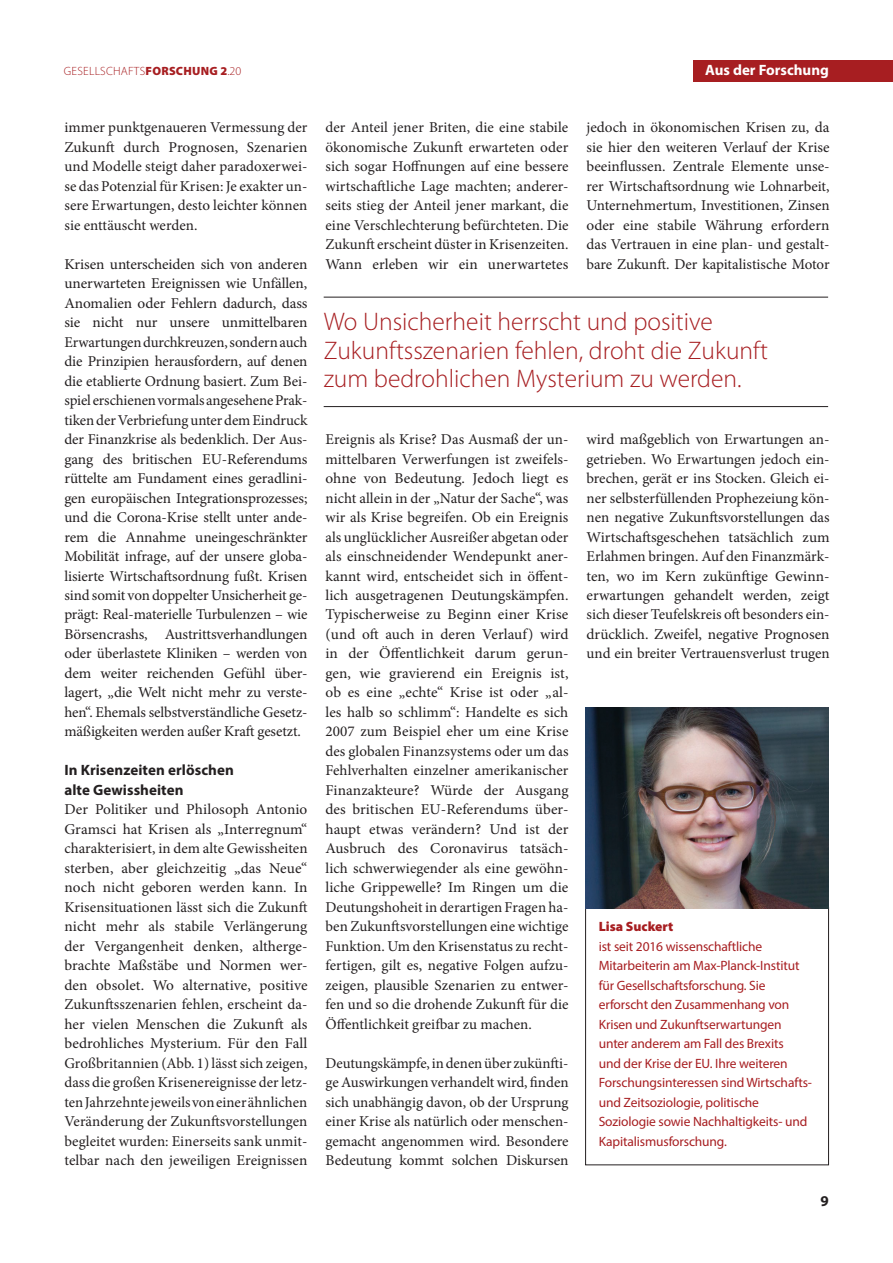
<style>
.page{position:relative;width:893px;height:1263px;background:#fff}
.page>*{position:absolute;margin:0;border:0;box-sizing:border-box;transform-origin:0 0}
.t1{font:300 25.5px/28.5px "Myriad Pro";color:#a71e21}
.t2{font:15px/19.5px "Minion Pro";color:#231f20;text-align:justify}
.t3{font:700 15px/19.5px "Myriad Pro";letter-spacing:.005em;color:#231f20}
.t4{font:700 15px "Myriad Pro";color:#fff}
.t5{font:13.5px/19.5px "Myriad Pro";letter-spacing:-.01em;color:#a71e21}
.t6{font:900 13.5px "Myriad Pro";color:#a71e21}
.t7{font:300 12px "Myriad Pro";letter-spacing:.02em;color:#a71e21}
.s1{font-weight:900}
</style>
<div class="page">
<div style="left:693px;top:61px;width:200px;height:21px;background:#a71e21"></div>
<div style="left:585px;top:907px;width:244px;height:258px;border:1px solid #231f20"></div>
<img style="left:585px;top:708px;width:244px;height:200px">
<hr style="left:324px;top:297px;width:504px;height:1px;background:#231f20">
<hr style="left:324px;top:406px;width:504px;height:1px;background:#231f20">
<p class="t7" style="left:64px;top:67px;width:179px">GESELLSCHAFTS<span class="s1">FORSCHUNG 2</span>.20</p>
<p class="t4" style="left:705px;top:65px;width:125px">Aus der Forschung</p>
<p class="t2" style="left:64px;top:119px;width:245px">immer punktgenaueren Vermessung der Zukunft durch Prognosen, Szenarien und Modelle steigt daher paradoxerwei&shy;se das Potenzial für Krisen: Je exakter un&shy;sere Erwartungen, desto leichter können sie enttäuscht werden.</p>
<p class="t2" style="left:64px;top:255px;width:245px">Krisen unterscheiden sich von ande ren unerwarteten Ereignissen wie Unfällen, Anomalien oder Fehlern dadurch, dass sie nicht nur unsere unmittelbaren Erwartungen durchkreuzen, sondern auch die Prinzipien herausfordern, auf denen die etablierte Ordnung basiert. Zum Bei - spiel erschienen vormals angesehene Prak&shy;tiken der Verbriefung unter dem Eindruck der Finanzkrise als bedenklich. Der Aus&shy;gang des britischen EU-Referendums rüttelte am Fundament eines geradlini&shy;gen europäi schen Integrationsprozesses; und die Corona-Krise stellt unter ande&shy;rem die Annahme uneingeschränkter Mobilität infrage, auf der unsere globa&shy;lisierte Wirtschaftsordnung fußt. Krisen sind somit von doppelter Unsicherheit ge&shy;prägt: Real-materielle Turbulenzen – wie Börsencrashs, Austrittsverhandlungen oder überlastete Kliniken – werden von dem weiter reichenden Gefühl über&shy;lagert, „die Welt nicht mehr zu verste&shy;hen“. Ehemals selbstverständliche Gesetz&shy;mäßigkeiten werden außer Kraft gesetzt.</p>
<p class="t3" style="left:64px;top:762px;width:171px">In Krisenzeiten erlöschen alte Gewissheiten</p>
<p class="t2" style="left:64px;top:801px;width:245px">Der Politiker und Philosoph Antonio Gramsci hat Krisen als „Interregnum“ charakterisiert, in dem alte Gewissheiten sterben, aber gleichzeitig „das Neue“ noch nicht geboren werden kann. In Krisensituationen lässt sich die Zukunft nicht mehr als stabile Verlängerung der Vergangenheit denken, altherge&shy;brachte Maßstäbe und Normen wer&shy;den obsolet. Wo alternative, positive Zukunftsszenarien fehlen, erscheint da&shy;her vielen Menschen die Zukunft als bedrohliches Mysterium. Für den Fall Großbritannien (Abb. 1) lässt sich zeigen, dass die großen Krisenereignisse der letz&shy;ten Jahrzehnte jeweils von einer ähnlichen Veränderung der Zukunftsvorstellungen begleitet wurden: Einerseits sank unmit&shy;telbar nach den jeweiligen Ereignissen</p>
<p class="t2" style="left:325px;top:119px;width:245px">der Anteil jener Briten, die eine stabile ökonomische Zukunft erwarteten oder sich sogar Hoffnungen auf eine bessere wirtschaftliche Lage machten; anderer&shy;seits stieg der Anteil jener markant, die eine Verschlechterung befürchteten. Die Zukunft erscheint düster in Krisenzeiten.<br>Wann erleben wir ein unerwartetes</p>
<p class="t2" style="left:586px;top:119px;width:245px">jedoch in ökonomischen Krisen zu, da sie hier den weiteren Verlauf der Krise beeinflussen. Zentrale Elemente unse&shy;rer Wirtschaftsordnung wie Lohnarbeit, Unternehmertum, Investitionen, Zinsen oder eine stabile Währung erfordern das Vertrauen in eine plan- und gestalt&shy;bare Zukunft. Der kapitalistische Motor</p>
<h1 class="t1" style="left:324px;top:309px;width:446px">Wo Unsicherheit herrscht und positive<br>Zukunftsszenarien fehlen, droht die Zukunft zum bedrohlichen Mysterium zu werden.</h1>
<p class="t2" style="left:325px;top:431px;width:245px">Ereignis als Krise? Das Ausmaß der un&shy;mittelbaren Verwerfungen ist zweifels&shy;ohne von Bedeutung. Jedoch liegt es nicht allein in der „Natur der Sache“, was wir als Krise begreifen. Ob ein Ereignis als unglücklicher Ausreißer abgetan oder als einschneidender Wendepunkt aner&shy;kannt wird, entscheidet sich in öffent&shy;lich ausgetragenen Deutungskämpfen.<br>Typischerweise zu Beginn einer Krise (und oft auch in deren Verlauf) wird in der Öffentlichkeit darum gerun&shy;gen, wie gravierend ein Ereignis ist, ob es eine „echte“ Krise ist oder „al&shy;les halb so schlimm“: Handelte es sich 2007 zum Beispiel eher um eine Krise des globalen Finanzsystems oder um das Fehlverhalten einzelner amerikanischer Finanzakteure? Würde der Ausgang des britischen EU-Referendums über&shy;haupt etwas verändern? Und ist der Ausbruch des Coronavirus tatsäch&shy;lich schwerwiegender als eine gewöhn&shy;liche Grippewelle? Im Ringen um die Deutungshoheit in derartigen Fragen ha&shy;ben Zukunftsvorstellungen eine wichtige Funktion. Um den Krisenstatus zu recht&shy;fertigen, gilt es, negative Folgen aufzu&shy;zeigen, plausible Szenarien zu entwer&shy;fen und so die drohende Zukunft für die Öffentlichkeit greifbar zu machen.</p>
<p class="t2" style="left:325px;top:1054px;width:245px">Deutungskämpfe, in denen über zukünfti&shy;ge Auswirkungen verhandelt wird, finden sich unabhängig davon, ob der Ursprung einer Krise als natürlich oder menschen&shy;gemacht angenommen wird. Besondere Bedeutung kommt solchen Diskursen</p>
<p class="t2" style="left:586px;top:431px;width:245px">wird maßgeblich von Erwartungen an&shy;getrieben. Wo Erwartungen jedoch ein&shy;brechen, gerät er ins Stocken. Gleich ei&shy;ner selbsterfüllenden Prophezeiung kön&shy;nen negative Zukunftsvorstellungen das Wirtschaftsgeschehen tatsächlich zum Erlahmen bringen. Auf den Finanz märk&shy;ten, wo im Kern zukünftige Gewinn&shy;erwartungen gehandelt werden, zeigt sich dieser Teufelskreis oft besonders ein&shy;drücklich. Zweifel, negative Prognosen und ein breiter Vertrauensverlust trugen</p>
<p class="t6" style="left:599px;top:919px;width:76px">Lisa Suckert</p>
<p class="t5" style="left:599px;top:937px;width:215px">ist seit 2016 wissenschaftliche Mitarbeiterin am Max-Planck-Institut für Gesellschaftsforschung. Sie erforscht den Zusammenhang von Krisen und Zukunftserwartungen unter anderem am Fall des Brexits<br>und der Krise der EU. Ihre weiteren Forschungsinteressen sind Wirtschafts&shy;und Zeitsoziologie, politische Soziologie sowie Nachhaltigkeits- und Kapitalismusforschung.</p>
<p class="t3" style="left:820px;top:1192px;width:10px">9</p>
</div>
